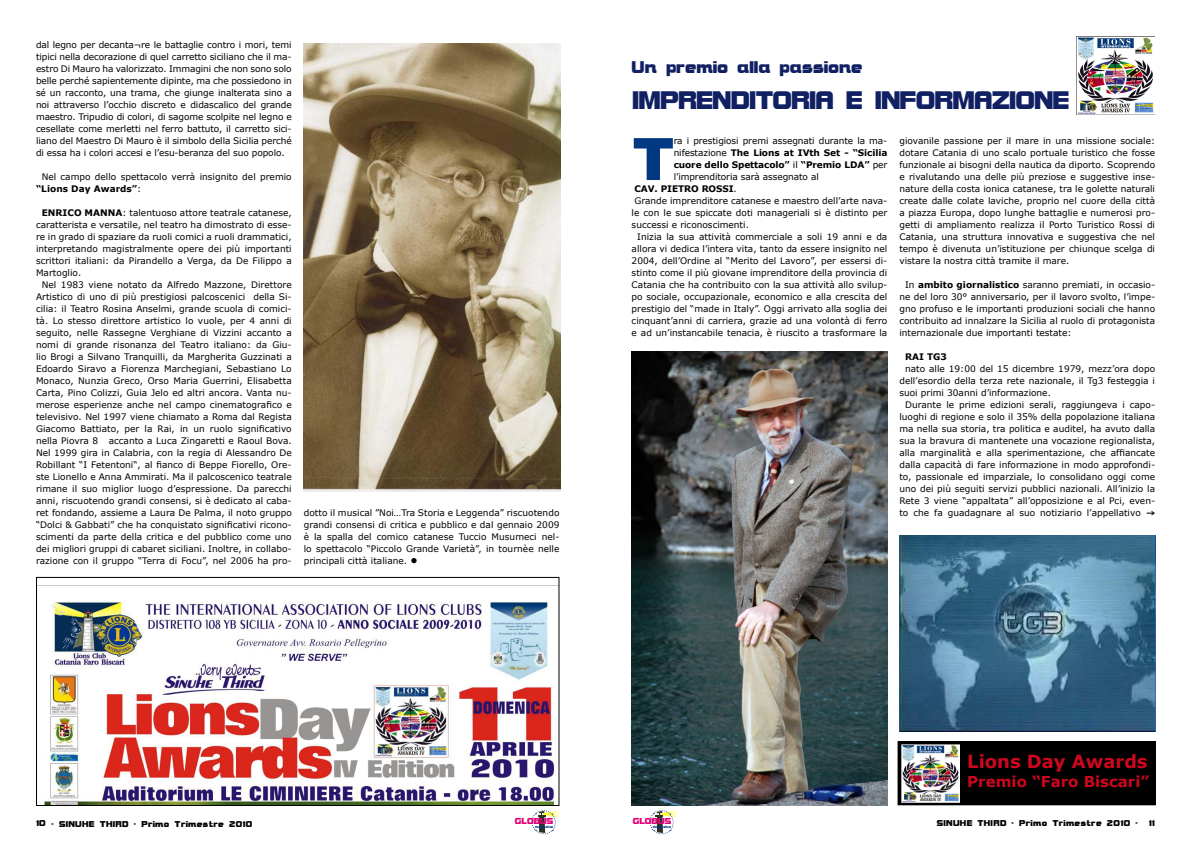
<style>
.page{position:relative;width:1191px;height:842px;background:#fff}
.page>*{position:absolute;margin:0;border:0;box-sizing:border-box;transform-origin:0 0}
.t1{font:700 64px "Bolster";color:#003882}
.t2{font:700 27px "Bolster";letter-spacing:-.03em;color:#112063}
.t3{font:700 18px "Bolster";color:#112063}
.t4{font:700 18px "Verdana";color:#cd071e}
.t5{font:700 15px "Verdana";color:#cd071e}
.t6{font:700 9.2px "Bolster";color:#e2007a}
.t7{font:9px/12px "Verdana";color:#000;text-align:justify}
.t8{font:700 9px "Verdana";letter-spacing:-.01em;color:#000}
.t9{font:700 9px "Bolster";letter-spacing:.04em;color:#000}
.t10{font:700 3.6px "Bolster";color:#003882}
.s1{font-weight:700}
.s2{font-size:12px}
.s3{font-weight:400}
</style>
<div class="page">
<img style="left:304px;top:43px;width:257px;height:449px">
<img style="left:38px;top:585px;width:519px;height:219px">
<div style="left:36px;top:577px;width:523px;height:229px;border:1px solid #000"></div>
<img style="left:631px;top:351px;width:256px;height:455px">
<img style="left:899px;top:536px;width:256px;height:196px">
<img style="left:1076px;top:36px;width:78px;height:78px">
<div style="left:898px;top:742px;width:257px;height:63px;background:#000"></div>
<div style="left:897px;top:741px;width:258px;height:64px;border:1px solid #000"></div>
<img style="left:901px;top:744px;width:58px;height:58px">
<svg style="left:531px;top:810px;width:29px;height:25px"></svg>
<svg style="left:649px;top:810px;width:29px;height:25px"></svg>
<p class="t7" style="left:36px;top:39px;width:257px">dal legno per decanta¬re le battaglie contro i mori, temi tipici nella decorazione di quel carretto siciliano che il ma&shy;estro Di Mauro ha valorizzato. Immagini che non sono solo belle perché sapientemente dipinte, ma che possiedono in sé un racconto, una trama, che giunge inalterata sino a noi attraverso l’occhio discreto e didascalico del grande maestro. Tripudio di colori, di sagome scolpite nel legno e cesellate come merletti nel ferro battuto, il carretto sici&shy;liano del Maestro Di Mauro è il simbolo della Sicilia perché di essa ha i colori accesi e l’esu-beranza del suo popolo.</p>
<p class="t7" style="left:36px;top:171px;width:257px;text-indent:6px">Nel campo dello spettacolo verrà insignito del premio <span class="s1">“Lions Day Awards”</span>:</p>
<p class="t7" style="left:36px;top:207px;width:257px;text-indent:6px"><span class="s1">ENRICO MANNA</span>: talentuoso attore teatrale catanese, caratterista e versatile, nel teatro ha dimostrato di esse&shy;re in grado di spaziare da ruoli comici a ruoli drammatici, interpretando magistralmente opere dei più importanti scrittori italiani: da Pirandello a Verga, da De Filippo a Martoglio.</p>
<p class="t7" style="left:36px;top:279px;width:257px;text-indent:6px">Nel 1983 viene notato da Alfredo Mazzone, Direttore Artistico di uno di più prestigiosi palcoscenici della Si&shy;cilia: il Teatro Rosina Anselmi, grande scuola di comici&shy;tà. Lo stesso direttore artistico lo vuole, per 4 anni di seguito, nelle Rassegne Verghiane di Vizzini accanto a nomi di grande risonanza del Teatro italiano: da Giu&shy;lio Brogi a Silvano Tranquilli, da Margherita Guzzinati a Edoardo Siravo a Fiorenza Marchegiani, Sebastiano Lo Monaco, Nunzia Greco, Orso Maria Guerrini, Elisabetta Carta, Pino Colizzi, Guia Jelo ed altri ancora. Vanta nu&shy;merose esperienze anche nel campo cinematografico e televisivo. Nel 1997 viene chiamato a Roma dal Regista Giacomo Battiato, per la Rai, in un ruolo significativo nella Piovra 8 accanto a Luca Zingaretti e Raoul Bova.<br>Nel 1999 gira in Calabria, con la regia di Alessandro De Robillant “I Fetentoni“, al fianco di Beppe Fiorello, Ore&shy;ste Lionello e Anna Ammirati. Ma il palcoscenico teatrale rimane il suo miglior luogo d’espressione. Da parecchi anni, riscuotendo grandi consensi, si è dedicato al caba&shy;ret fondando, assieme a Laura De Palma, il noto gruppo “Dolci &amp; Gabbati” che ha conquistato significativi ricono&shy;scimenti da parte della critica e del pubblico come uno dei migliori gruppi di cabaret siciliani. Inoltre, in collabo&shy;razione con il gruppo “Terra di Focu”, nel 2006 ha pro-</p>
<p class="t7" style="left:304px;top:507px;width:257px">dotto il musical ”Noi…Tra Storia e Leggenda” riscuotendo grandi consensi di critica e pubblico e dal gennaio 2009 è la spalla del comico catanese Tuccio Musumeci nel&shy;lo spettacolo “Piccolo Grande Varietà”, in tournèe nelle principali città italiane. <span class="s2">●</span></p>
<h3 class="t3" style="left:631px;top:55px;width:232px">Un premio alla passione</h3>
<h2 class="t2" style="left:632px;top:82px;width:439px">IMPRENDITORIA E INFORMAZIONE</h2>
<h1 class="t1" style="left:631px;top:118px;width:44px">T</h1>
<p class="t7" style="left:673px;top:135px;width:215px">ra i prestigiosi premi assegnati durante la ma-</p>
<p class="t8" style="left:673px;top:147px;width:215px"><span class="s3">nifestazione</span> The Lions at IVth Set - “Sicilia</p>
<p class="t8" style="left:673px;top:159px;width:215px">cuore dello Spettacolo” <span class="s3">il</span> “Premio LDA” <span class="s3">per</span></p>
<p class="t7" style="left:673px;top:171px;width:147px">l’imprenditoria sarà assegnato al</p>
<p class="t8" style="left:634px;top:183px;width:104px">CAV. PIETRO ROSSI<span class="s3">.</span></p>
<p class="t7" style="left:634px;top:195px;width:254px">Grande imprenditore catanese e maestro dell’arte nava-</p>
<p class="t7" style="left:631px;top:207px;width:257px">le con le sue spiccate doti manageriali si è distinto per</p>
<p class="t7" style="left:631px;top:219px;width:119px">successi e riconoscimenti.</p>
<p class="t7" style="left:637px;top:231px;width:251px">Inizia la sua attività commerciale a soli 19 anni e da</p>
<p class="t7" style="left:631px;top:243px;width:257px">allora vi dedica l’intera vita, tanto da essere insignito nel</p>
<p class="t7" style="left:631px;top:255px;width:257px">2004, dell’Ordine al “Merito del Lavoro”, per essersi di-</p>
<p class="t7" style="left:631px;top:267px;width:257px">stinto come il più giovane imprenditore della provincia di</p>
<p class="t7" style="left:631px;top:279px;width:257px">Catania che ha contribuito con la sua attività allo svilup-</p>
<p class="t7" style="left:631px;top:291px;width:257px">po sociale, occupazionale, economico e alla crescita del</p>
<p class="t7" style="left:631px;top:303px;width:257px">prestigio del “made in Italy”. Oggi arrivato alla soglia dei</p>
<p class="t7" style="left:631px;top:315px;width:257px">cinquant’anni di carriera, grazie ad una volontà di ferro</p>
<p class="t7" style="left:631px;top:327px;width:257px">e ad un’instancabile tenacia, è riuscito a trasformare la</p>
<p class="t7" style="left:899px;top:135px;width:257px">giovanile passione per il mare in una missione sociale: dotare Catania di uno scalo portuale turistico che fosse funzionale ai bisogni della nautica da diporto. Scoprendo e rivalutando una delle più preziose e suggestive inse&shy;nature della costa ionica catanese, tra le golette naturali create dalle colate laviche, proprio nel cuore della città a piazza Europa, dopo lunghe battaglie e numerosi pro&shy;getti di ampliamento realizza il Porto Turistico Rossi di Catania, una struttura innovativa e suggestiva che nel tempo è divenuta un’istituzione per chiunque scelga di vistare la nostra città tramite il mare.</p>
<p class="t7" style="left:899px;top:279px;width:257px;text-indent:6px">In <span class="s1">ambito giornalistico</span> saranno premiati, in occasio&shy;ne del loro 30° anniversario, per il lavoro svolto, l’impe&shy;gno profuso e le importanti produzioni sociali che hanno contribuito ad innalzare la Sicilia al ruolo di protagonista internazionale due importanti testate:</p>
<p class="t8" style="left:905px;top:351px;width:43px">RAI TG3</p>
<p class="t7" style="left:899px;top:363px;width:257px;text-indent:6px">nato alle 19:00 del 15 dicembre 1979, mezz’ora dopo dell’esordio della terza rete nazionale, il Tg3 festeggia i suoi primi 30anni d’informazione.</p>
<p class="t7" style="left:899px;top:399px;width:257px;text-indent:6px">Durante le prime edizioni serali, raggiungeva i capo&shy;luoghi di regione e solo il 35% della popolazione italiana ma nella sua storia, tra politica e auditel, ha avuto dalla sua la bravura di mantenete una vocazione regionalista, alla marginalità e alla sperimentazione, che affiancate dalla capacità di fare informazione in modo approfondi&shy;to, passionale ed imparziale, lo consolidano oggi come uno dei più seguiti servizi pubblici nazionali. All’inizio la Rete 3 viene “appaltata” all’opposizione e al Pci, even&shy;to che fa guadagnare al suo notiziario l’appellativo</p>
<h3 class="t4" style="left:967px;top:750px;width:182px">Lions Day Awards</h3>
<h3 class="t5" style="left:967px;top:772px;width:183px">Premio “Faro Biscari”</h3>
<p class="t6" style="left:515px;top:815px;width:40px">GLOBUS</p>
<p class="t6" style="left:633px;top:815px;width:40px">GLOBUS</p>
<p class="t10" style="left:653px;top:824px;width:20px">magazine</p>
<p class="t9" style="left:36px;top:818px;width:218px">10 - SINUHE THIRD - Primo Trimestre 2010</p>
<p class="t10" style="left:535px;top:824px;width:20px">magazine</p>
<p class="t9" style="left:936px;top:817px;width:220px">SINUHE THIRD - Primo Trimestre 2010 - 11</p>
</div>
